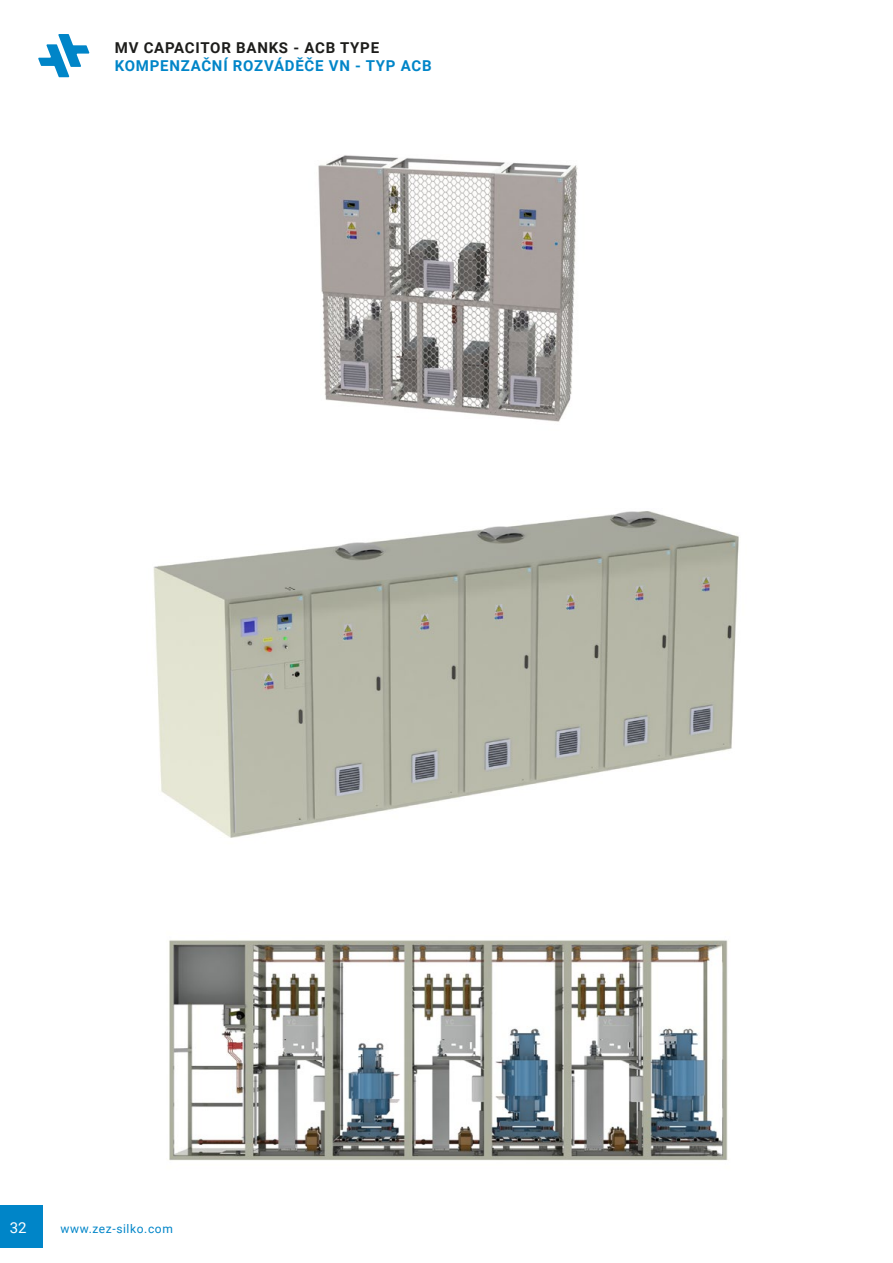
<style>
.page{position:relative;width:893px;height:1263px;background:#fff}
.page>*{position:absolute;margin:0;border:0;box-sizing:border-box;transform-origin:0 0}
.t1{font:700 15px "Roboto";letter-spacing:.05em;color:#0085c8}
.t2{font:700 15px "Roboto";letter-spacing:.05em;color:#1d1d1b}
.t3{font:15px "Roboto";color:#fff}
.t4{font:12px "Roboto";letter-spacing:.05em;color:#0085c8}
</style>
<div class="page">
<div style="left:0;top:1205px;width:43px;height:43px;background:#0085c8"></div>
<svg style="left:38px;top:34px;width:51px;height:43px"></svg>
<img style="left:318px;top:155px;width:260px;height:267px">
<img style="left:153px;top:511px;width:586px;height:327px">
<img style="left:169px;top:940px;width:559px;height:221px">
<p class="t2" style="left:115px;top:37px;width:266px">MV CAPACITOR BANKS - ACB TYPE</p>
<p class="t1" style="left:115px;top:55px;width:318px">KOMPENZAČNÍ ROZVÁDĚČE VN - TYP ACB</p>
<p class="t3" style="left:10px;top:1217px;width:18px">32</p>
<p class="t4" style="left:61px;top:1221px;width:114px">www.zez-silko.com</p>
</div>
